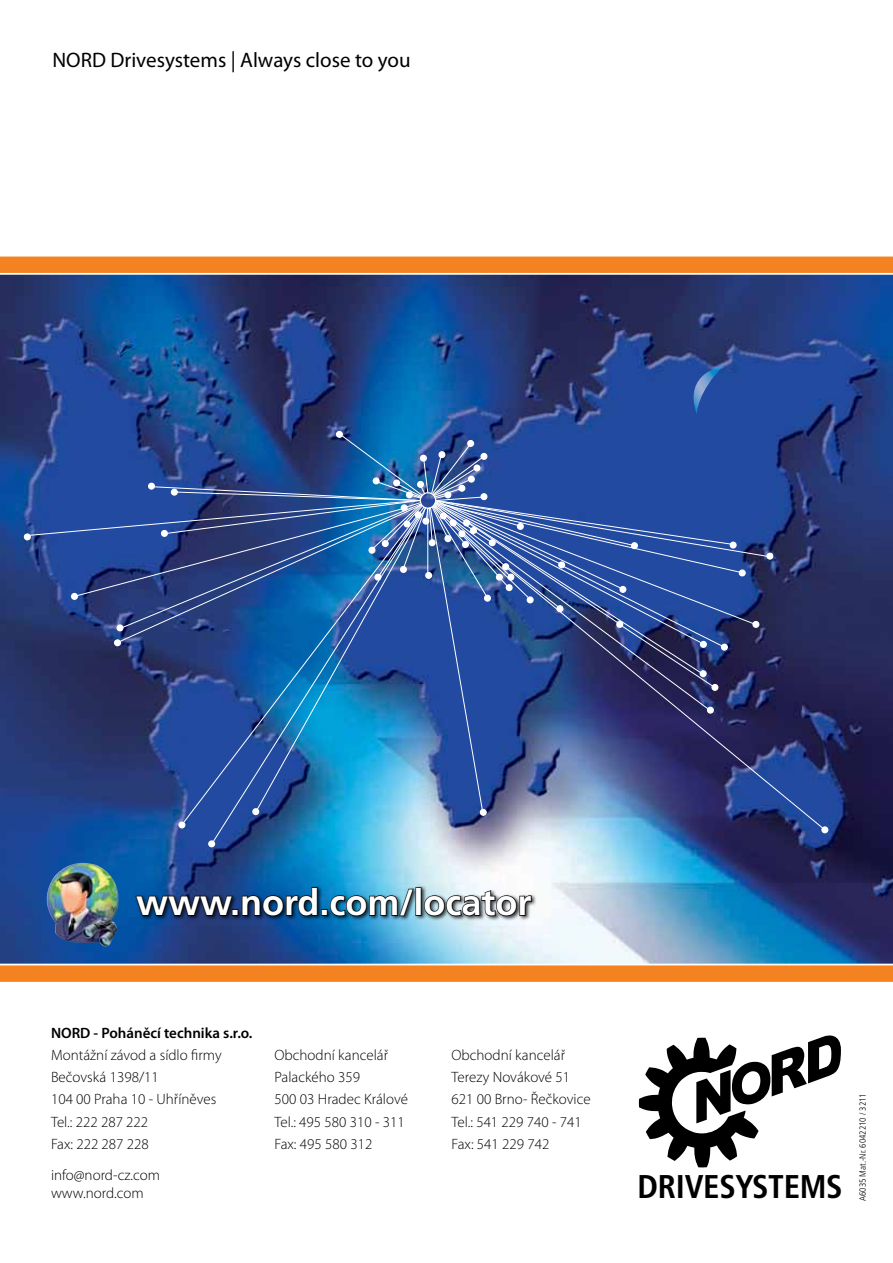
<style>
.page{position:relative;width:893px;height:1263px;background:#fff}
.page>*{position:absolute;margin:0;border:0;box-sizing:border-box;transform-origin:0 0}
.t1{font:700 36px "Frutiger LT Com";color:#fff}
.t2{font:700 condensed 32.85px "Frutiger";letter-spacing:-.01em;color:#000}
.t3{font:21px "Myriad Pro";color:#000}
.t4{font:300 15px/18px "Myriad Pro";color:#000}
.t5{font:600 15px "Myriad Pro";color:#000}
.t6{font:300 condensed 9px "Frutiger";color:#000}
</style>
<div class="page">
<svg style="left:639px;top:1035px;width:202px;height:132px"></svg>
<img style="left:0;top:276px;width:893px;height:666px">
<div style="left:208px;top:840px;width:7px;height:7px;border:1px solid #fff;border-radius:50%"></div>
<div style="left:821px;top:826px;width:7px;height:7px;border:1px solid #fff;border-radius:50%"></div>
<svg style="left:174px;top:356px;width:11px;height:24px"></svg>
<svg style="left:118px;top:341px;width:20px;height:17px"></svg>
<div style="left:178px;top:821px;width:7px;height:7px;border:1px solid #fff;border-radius:50%"></div>
<div style="left:480px;top:809px;width:7px;height:7px;border:1px solid #fff;border-radius:50%"></div>
<svg style="left:504px;top:565px;width:322px;height:266px"></svg>
<svg style="left:211px;top:815px;width:211px;height:29px"></svg>
<svg style="left:181px;top:815px;width:239px;height:11px"></svg>
<svg style="left:692px;top:366px;width:32px;height:48px"></svg>
<img style="left:24px;top:431px;width:749px;height:384px">
<img style="left:37px;top:863px;width:85px;height:79px">
<div style="left:134px;top:885px;width:403px;height:37px;background:#000;opacity:.75"></div>
<svg style="left:134px;top:890px;width:100px;height:32px"></svg>
<div style="left:232px;top:909px;width:6px;height:7px;border:2px solid #000"></div>
<svg style="left:241px;top:886px;width:77px;height:35px"></svg>
<div style="left:321px;top:909px;width:7px;height:7px;border:2px solid #000"></div>
<svg style="left:329px;top:888px;width:86px;height:29px"></svg>
<div style="left:415px;top:887px;width:7px;height:29px;border:2px solid #000"></div>
<svg style="left:423px;top:889px;width:109px;height:32px"></svg>
<svg style="left:0;top:256px;width:893px;height:20px"></svg>
<svg style="left:0;top:942px;width:893px;height:40px"></svg>
<h3 class="t3" style="left:52px;top:47px;width:360px">NORD Drivesystems | Always close to you</h3>
<h1 class="t1" style="left:136px;top:881px;width:397px">www.nord.com/locator</h1>
<p class="t5" style="left:51px;top:1023px;width:203px">NORD - Poháněcí technika s.r.o.</p>
<p class="t4" style="left:51px;top:1045px;width:172px">Montážní závod a sídlo firmy</p>
<p class="t4" style="left:275px;top:1045px;width:115px">Obchodní kancelář</p>
<p class="t4" style="left:452px;top:1045px;width:115px">Obchodní kancelář</p>
<p class="t4" style="left:51px;top:1068px;width:109px">Bečovská 1398/11</p>
<p class="t4" style="left:275px;top:1068px;width:87px">Palackého 359</p>
<p class="t4" style="left:452px;top:1068px;width:120px">Terezy Novákové 51</p>
<p class="t4" style="left:51px;top:1090px;width:167px">104 00 Praha 10 - Uhříněves</p>
<p class="t4" style="left:275px;top:1090px;width:135px">500 03 Hradec Králové</p>
<p class="t4" style="left:452px;top:1090px;width:141px">621 00 Brno- Řečkovice</p>
<p class="t4" style="left:51px;top:1112px;width:99px">Tel.: 222 287 222</p>
<p class="t4" style="left:275px;top:1112px;width:132px">Tel.: 495 580 310 - 311</p>
<p class="t4" style="left:452px;top:1112px;width:132px">Tel.: 541 229 740 - 741</p>
<p class="t4" style="left:51px;top:1134px;width:99px">Fax: 222 287 228</p>
<p class="t4" style="left:275px;top:1134px;width:99px">Fax: 495 580 312</p>
<p class="t4" style="left:452px;top:1134px;width:99px">Fax: 541 229 742</p>
<p class="t4" style="left:51px;top:1165px;width:111px">info@nord-cz.com www.nord.com</p>
<h2 class="t2" style="left:638px;top:1167px;width:207px">DRIVESYSTEMS</h2>
<p class="t6" style="left:857px;top:1201px;width:109px;rotate:-90deg">A6035 Mat.-Nr. 6042210 / 3211</p>
</div>
